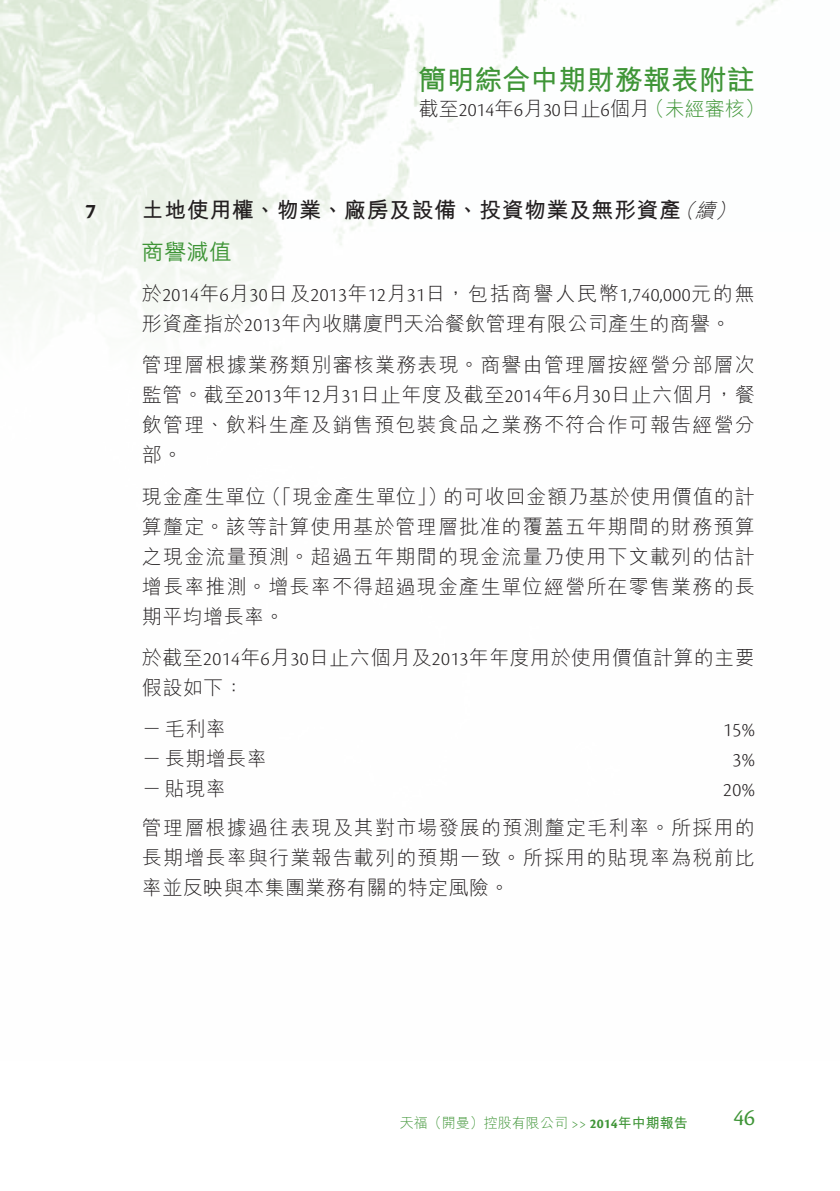
<style>
.page{position:relative;width:840px;height:1191px;background:#fff}
.page>*{position:absolute;margin:0;border:0;box-sizing:border-box;transform-origin:0 0}
.t1{font:700 28px "M Hei HK";color:#3f9537}
.t2{font:24px "Cronos Pro Disp";color:#3f9537}
.t3{font:700 22px "M Hei HK";letter-spacing:.02em;color:#231f20}
.t4{font:500 22px "M Hei HK";color:#3f9537}
.t5{font:700 22px "Cronos Pro";color:#231f20}
.t6{font:300 20px/30px "M Hei HK";letter-spacing:.06em;color:#231f20}
.t7{font:300 20px "Cronos Pro";letter-spacing:.02em;color:#231f20}
.t8{font:300 20px/30px "M Hei HK";letter-spacing:.02em;color:#231f20}
.t9{font:300 20px "M Hei HK";letter-spacing:.04em;color:#231f20}
.t10{font:300 20px "M Hei HK";color:#3f9537}
.t11{font:italic 300 20px "M Hei HK";color:#231f20}
.t12{font:300 14px "M Hei HK";color:#3f9537}
.s1{font-family:"Cronos Pro"}
.s2{font-family:"M Hei HK"}
.s3{font-family:"Cronos Pro";font-weight:700}
.s4{font-weight:700}
</style>
<div class="page">
<img style="left:0;top:0;width:778px;height:320px">
<p class="t5" style="left:85px;top:199px;width:12px">7</p>
<h1 class="t1" style="left:418px;top:59px;width:337px">簡明綜合中期財務報表附註</h1>
<p class="t10" style="left:644px;top:95px;width:121px">（未經審核(</p>
<p class="t6" style="left:418px;top:93px;width:232px">截至<span class="s1">2014</span>年月<span class="s1">6 30</span>日止<span class="s1">6</span>個月</p>
<p class="t3" style="left:142px;top:194px;width:540px">土地使用權、物業、廠房及設備、投資物業及無形資產</p>
<p class="t11" style="left:694px;top:197px;width:29px">續</p>
<p class="t11" style="left:674px;top:197px;width:29px">（</p>
<p class="t11" style="left:715px;top:197px;width:29px">(</p>
<p class="t4" style="left:142px;top:235px;width:91px">商譽減值</p>
<p class="t7" style="left:142px;top:283px;width:614px"><span class="s2">於</span>2014<span class="s2">年月</span>6 30<span class="s2">日及</span>2013<span class="s2">年</span>12<span class="s2">月</span>31<span class="s2">日，包括商譽人民幣</span>1,740,000<span class="s2">元的無</span></p>
<p class="t6" style="left:142px;top:302px;width:614px;line-height:41.4px">形資產指於<span class="s1">2013</span>年內收購廈門天洽餐飲管理有限公司產生的商譽。管理層根據業務類別審核業務表現。商譽由管理層按經營分部層次</p>
<p class="t6" style="left:142px;top:379px;width:614px;text-align:justify">監管。截至<span class="s1">2013</span>年<span class="s1">12</span>月<span class="s1">31</span>日止年度及截至<span class="s1">2014</span>年月<span class="s1">6 30</span>日止六個月，餐飲管理、飲料生產及銷售預包裝食品之業務不符合作可報告經營分部。</p>
<p class="t9" style="left:443px;top:482px;width:313px">的可收回金額乃基於使用價值的計</p>
<p class="t6" style="left:261px;top:480px;width:187px">（「現金產生單位」）</p>
<p class="t6" style="left:142px;top:480px;width:614px">現金產生單位<br>算釐定。該等計算使用基於管理層批准的覆蓋五年期間的財務預算之現金流量預測。超過五年期間的現金流量乃使用下文載列的估計增長率推測。增長率不得超過現金產生單位經營所在零售業務的長期平均增長率。</p>
<p class="t8" style="left:142px;top:642px;width:614px">於截至<span class="s1">2014</span>年月<span class="s1">6 30</span>日止六個月及<span class="s1">2013</span>年年度用於使用價值計算的主要假設如下：</p>
<p class="t7" style="left:722px;top:718px;width:33px">15%</p>
<p class="t6" style="left:142px;top:713px;width:85px">－毛利率</p>
<p class="t6" style="left:142px;top:743px;width:126px">－長期增長率</p>
<p class="t7" style="left:732px;top:748px;width:24px">3%</p>
<p class="t6" style="left:142px;top:769px;width:614px;line-height:38.8px">－貼現率<br>管理層根據過往表現及其對市場發展的預測釐定毛利率。所採用的</p>
<p class="t6" style="left:142px;top:842px;width:614px">長期增長率與行業報告載列的預期一致。所採用的貼現率為稅前比率並反映與本集團業務有關的特定風險。</p>
<p class="t7" style="left:722px;top:778px;width:33px">20%</p>
<p class="t12" style="left:399px;top:1112px;width:289px">天福（開曼）控股有限公司 <span class="s1">&gt;&gt;</span> <span class="s3">2014</span><span class="s4">年中期報告</span></p>
<p class="t2" style="left:733px;top:1104px;width:23px">46</p>
</div>
